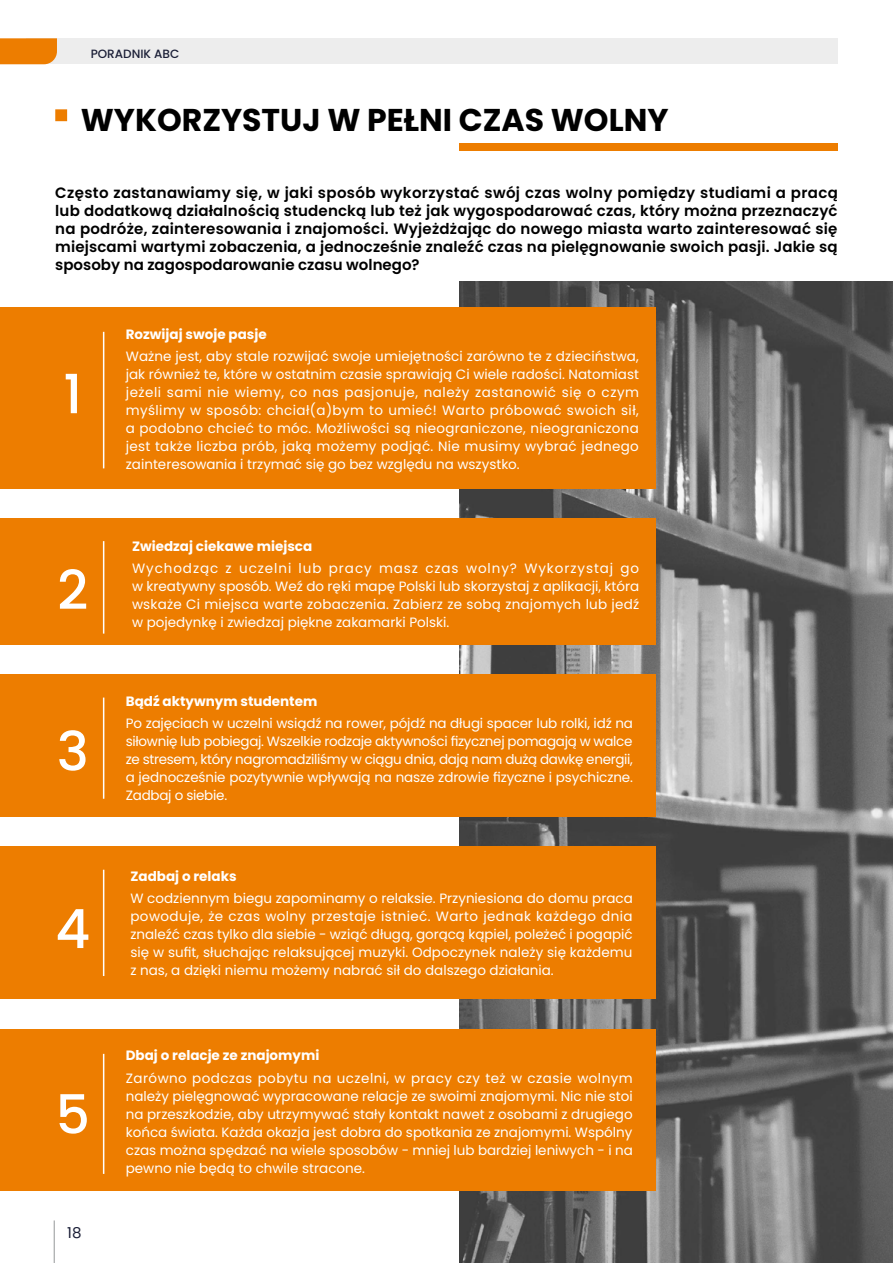
<style>
.page{position:relative;width:893px;height:1263px;background:#fff}
.page>*{position:absolute;margin:0;border:0;box-sizing:border-box;transform-origin:0 0}
.t1{font:500 54px "Poppins";color:#fff}
.t2{font:700 31.5px "Poppins";color:#000}
.t3{font:600 15px/18px "Poppins";color:#000;text-align:justify}
.t4{font:15px "Poppins";color:#1b1f37}
.t5{font:13.5px/18px "Poppins";color:#fff;text-align:justify}
.t6{font:700 13.5px "Poppins";color:#fff}
.t7{font:500 12px "Poppins";color:#1b1f37}
</style>
<div class="page">
<img style="left:459px;top:281px;width:434px;height:982px">
<div style="left:26px;top:38px;width:812px;height:26px;background:#ededed"></div>
<hr style="left:54px;top:1220px;width:1px;height:43px;background:#959799">
<svg style="left:0;top:38px;width:57px;height:26px"></svg>
<svg style="left:55px;top:109px;width:12px;height:12px"></svg>
<div style="left:459px;top:143px;width:379px;height:8px;background:#ed7d00"></div>
<div style="left:0;top:308px;width:656px;height:181px;background:#ed7d00"></div>
<hr style="left:103px;top:332px;width:1px;height:136px;background:#fff">
<div style="left:0;top:518px;width:656px;height:127px;background:#ed7d00"></div>
<hr style="left:103px;top:541px;width:1px;height:93px;background:#fff">
<div style="left:0;top:674px;width:656px;height:143px;background:#ed7d00"></div>
<hr style="left:103px;top:697px;width:1px;height:102px;background:#fff">
<div style="left:0;top:1029px;width:656px;height:162px;background:#ed7d00"></div>
<hr style="left:103px;top:1054px;width:1px;height:120px;background:#fff">
<div style="left:0;top:846px;width:656px;height:153px;background:#ed7d00"></div>
<hr style="left:103px;top:870px;width:1px;height:106px;background:#fff">
<p class="t7" style="left:91px;top:46px;width:90px">PORADNIK ABC</p>
<h2 class="t2" style="left:81px;top:102px;width:589px">WYKORZYSTUJ W PEŁNI CZAS WOLNY</h2>
<p class="t3" style="left:55px;top:184px;width:784px">Często zastanawiamy się, w jaki sposób wykorzystać swój czas wolny pomiędzy studiami a pracą lub dodatkową działalnością studencką lub też jak wygospodarować czas, który można przeznaczyć na podróże, zainteresowania i znajomości. Wyjeżdżając do nowego miasta warto zainteresować się miejscami wartymi zobaczenia, a jednocześnie znaleźć czas na pielęgnowanie swoich pasji. Jakie są sposoby na zagospodarowanie czasu wolnego?</p>
<h1 class="t1" style="left:63px;top:363px;width:20px">1</h1>
<h1 class="t1" style="left:57px;top:559px;width:33px">2</h1>
<h1 class="t1" style="left:57px;top:720px;width:34px">3</h1>
<h1 class="t1" style="left:55px;top:898px;width:36px">4</h1>
<h1 class="t1" style="left:55px;top:1083px;width:36px">5</h1>
<p class="t4" style="left:67px;top:1224px;width:16px">18</p>
<p class="t6" style="left:126px;top:326px;width:142px">Rozwijaj swoje pasje</p>
<p class="t5" style="left:126px;top:347px;width:515px">Ważne jest, aby stale rozwijać swoje umiejętności zarówno te z dzieciństwa, jak również te, które w ostatnim czasie sprawiają Ci wiele radości. Natomiast jeżeli sami nie wiemy, co nas pasjonuje, należy zastanowić się o czym myślimy w sposób: chciał(a)bym to umieć! Warto próbować swoich sił, a podobno chcieć to móc. Możliwości są nieograniczone, nieograniczona jest także liczba prób, jaką możemy podjąć. Nie musimy wybrać jednego zainteresowania i trzymać się go bez względu na wszystko.</p>
<p class="t6" style="left:132px;top:538px;width:182px">Zwiedzaj ciekawe miejsca</p>
<p class="t5" style="left:132px;top:559px;width:509px">Wychodząc z uczelni lub pracy masz czas wolny? Wykorzystaj go w kreatywny sposób. Weź do ręki mapę Polski lub skorzystaj z aplikacji, która wskaże Ci miejsca warte zobaczenia. Zabierz ze sobą znajomych lub jedź w pojedynkę i zwiedzaj piękne zakamarki Polski.</p>
<p class="t6" style="left:126px;top:693px;width:193px">Bądź aktywnym studentem</p>
<p class="t5" style="left:126px;top:714px;width:509px">Po zajęciach w uczelni wsiądź na rower, pójdź na długi spacer lub rolki, idź na siłownię lub pobiegaj. Wszelkie rodzaje aktywności fizycznej pomagają w walce ze stresem, który nagromadziliśmy w ciągu dnia, dają nam dużą dawkę energii, a jednocześnie pozytywnie wpływają na nasze zdrowie fizyczne i psychiczne.<br>Zadbaj o siebie.</p>
<p class="t6" style="left:130px;top:868px;width:108px">Zadbaj o relaks</p>
<p class="t5" style="left:130px;top:889px;width:504px">W codziennym biegu zapominamy o relaksie. Przyniesiona do domu praca powoduje, że czas wolny przestaje istnieć. Warto jednak każdego dnia znaleźć czas tylko dla siebie - wziąć długą, gorącą kąpiel, poleżeć i pogapić się w sufit, słuchając relaksującej muzyki. Odpoczynek należy się każdemu z nas, a dzięki niemu możemy nabrać sił do dalszego działania.</p>
<p class="t6" style="left:126px;top:1048px;width:195px">Dbaj o relacje ze znajomymi</p>
<p class="t5" style="left:126px;top:1069px;width:509px">Zarówno podczas pobytu na uczelni, w pracy czy też w czasie wolnym należy pielęgnować wypracowane relacje ze swoimi znajomymi. Nic nie stoi na przeszkodzie, aby utrzymywać stały kontakt nawet z osobami z drugiego końca świata. Każda okazja jest dobra do spotkania ze znajomymi. Wspólny czas można spędzać na wiele sposobów - mniej lub bardziej leniwych - i na pewno nie będą to chwile stracone.</p>
</div>
